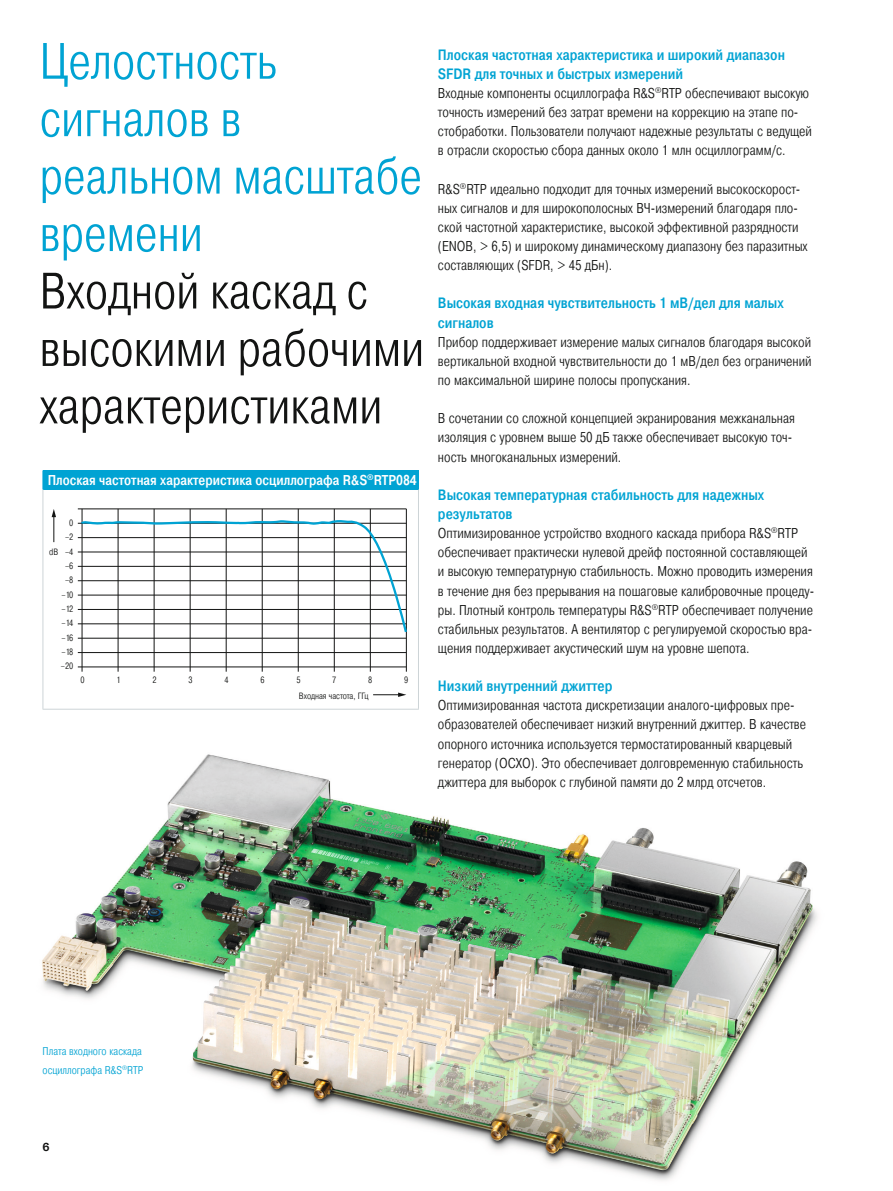
<style>
.page{position:relative;width:893px;height:1191px;background:#fff}
.page>*{position:absolute;margin:0;border:0;box-sizing:border-box;transform-origin:0 0}
.t1{font:300 51px/57.4px "Pragmatica Cond";color:#131413}
.t2{font:300 51px/57.4px "Pragmatica Cond";color:#00a3d3}
.t3{font:500 15px/19.2px "Pragmatica Cond";color:#00a3d3}
.t4{font:300 14.25px/19.2px "Pragmatica Cond";color:#131413}
.t5{font:500 14.25px "Pragmatica Cond";color:#fff}
.t6{font:300 11.25px/19.2px "Pragmatica Cond";color:#00a3d3}
.t7{font:700 11.25px "Linotype Univers 630";color:#131413}
.t8{font:300 9.15px "Pragmatica Cond";letter-spacing:-.01em;color:#131413}
.t9{font:300 9.15px/14.2px "Pragmatica Cond";letter-spacing:-.065em;color:#131413;text-align:right}
</style>
<div class="page">
<img style="left:42px;top:657px;width:775px;height:524px">
<hr style="left:82px;top:509px;width:1px;height:162px;background:#131413">
<hr style="left:118px;top:509px;width:1px;height:162px;background:#131413">
<hr style="left:154px;top:509px;width:1px;height:162px;background:#131413">
<hr style="left:190px;top:509px;width:1px;height:162px;background:#131413">
<hr style="left:226px;top:509px;width:1px;height:162px;background:#131413">
<hr style="left:262px;top:509px;width:1px;height:162px;background:#131413">
<hr style="left:298px;top:509px;width:1px;height:162px;background:#131413">
<hr style="left:334px;top:509px;width:1px;height:162px;background:#131413">
<hr style="left:78px;top:666px;width:328px;height:1px;background:#131413">
<hr style="left:78px;top:652px;width:328px;height:1px;background:#131413">
<hr style="left:78px;top:638px;width:328px;height:1px;background:#131413">
<hr style="left:78px;top:623px;width:328px;height:1px;background:#131413">
<hr style="left:78px;top:566px;width:328px;height:1px;background:#131413">
<hr style="left:78px;top:552px;width:328px;height:1px;background:#131413">
<hr style="left:78px;top:537px;width:328px;height:1px;background:#131413">
<hr style="left:78px;top:508px;width:328px;height:1px;background:#131413">
<hr style="left:78px;top:523px;width:328px;height:1px;background:#131413">
<svg style="left:52px;top:509px;width:4px;height:33px"></svg>
<svg style="left:373px;top:692px;width:33px;height:5px"></svg>
<hr style="left:370px;top:509px;width:1px;height:162px;background:#131413">
<hr style="left:406px;top:509px;width:1px;height:162px;background:#131413">
<hr style="left:78px;top:609px;width:328px;height:1px;background:#131413">
<hr style="left:78px;top:595px;width:328px;height:1px;background:#131413">
<hr style="left:78px;top:580px;width:328px;height:1px;background:#131413">
<svg style="left:80px;top:519px;width:327px;height:115px"></svg>
<div style="left:43px;top:470px;width:375px;height:19px;background:#00a3d3"></div>
<svg style="left:418px;top:470px;width:1px;height:19px"></svg>
<hr style="left:43px;top:489px;width:1px;height:220px;background:#cdd4d7">
<hr style="left:418px;top:489px;width:1px;height:220px;background:#cdd4d7">
<hr style="left:43px;top:709px;width:376px;height:1px;background:#cdd4d7">
<h1 class="t2" style="left:40px;top:33px;width:384px">Целостность сигналов в реальном масштабе времени</h1>
<h1 class="t1" style="left:40px;top:263px;width:386px">Входной каскад с высокими рабочими характеристиками</h1>
<p class="t5" style="left:48px;top:471px;width:371px">Плоская частотная характеристика осциллографа R&amp;S<sup>®</sup>RTP084</p>
<p class="t9" style="left:61px;top:516px;width:14px">0 –2 –4 –6 –8 –10 –12 –14 –16 –18 –20</p>
<p class="t8" style="left:49px;top:546px;width:11px">dB</p>
<p class="t8" style="left:80px;top:675px;width:6px">0</p>
<p class="t8" style="left:116px;top:675px;width:6px">1</p>
<p class="t8" style="left:152px;top:675px;width:6px">2</p>
<p class="t8" style="left:188px;top:675px;width:6px">3</p>
<p class="t8" style="left:224px;top:675px;width:6px">4</p>
<p class="t8" style="left:260px;top:675px;width:6px">6</p>
<p class="t8" style="left:296px;top:675px;width:6px">5</p>
<p class="t8" style="left:332px;top:675px;width:6px">7</p>
<p class="t8" style="left:368px;top:675px;width:6px">8</p>
<p class="t8" style="left:404px;top:675px;width:6px">9</p>
<p class="t8" style="left:299px;top:690px;width:71px">Входная частота, ГГц</p>
<p class="t3" style="left:438px;top:45px;width:349px">Плоская частотная характеристика и широкий диапазон<br>SFDR для точных и быстрых измерений</p>
<p class="t4" style="left:438px;top:84px;width:376px">Входные компоненты осциллографа R&amp;S<sup>®</sup>RTP обеспечивают высокую точность измерений без затрат времени на коррекцию на этапе по&shy;стобработки. Пользователи получают надежные результаты с ведущей в отрасли скоростью сбора данных около 1 млн осциллограмм/с.</p>
<p class="t4" style="left:438px;top:179px;width:371px">R&amp;S<sup>®</sup>RTP идеально подходит для точных измерений высокоскорост&shy;ных сигналов и для широкополосных ВЧ-измерений благодаря пло&shy;ской частотной характеристике, высокой эффективной разрядности (ENOB, &gt; 6,5) и широкому динамическому диапазону без паразитных составляющих (SFDR, &gt; 45 дБн).</p>
<p class="t3" style="left:438px;top:294px;width:347px">Высокая входная чувствительность 1 мВ/дел для малых сигналов</p>
<p class="t4" style="left:438px;top:332px;width:375px;text-align:justify">Прибор поддерживает измерение малых сигналов благодаря высокой вертикальной входной чувствительности до 1 мВ/дел без ограничений по максимальной ширине полосы пропускания.</p>
<p class="t4" style="left:438px;top:409px;width:358px">В сочетании со сложной концепцией экранирования межканальная изоляция с уровнем выше 50 дБ также обеспечивает высокую точ&shy;ность многоканальных измерений.</p>
<p class="t3" style="left:438px;top:485px;width:328px">Высокая температурная стабильность для надежных результатов</p>
<p class="t4" style="left:438px;top:524px;width:378px">Оптимизированное устройство входного каскада прибора R&amp;S<sup>®</sup>RTP обеспечивает практически нулевой дрейф постоянной составляющей и высокую температурную стабильность. Можно проводить измерения в течение дня без прерывания на пошаговые калибровочные процеду&shy;ры. Плотный контроль температуры R&amp;S<sup>®</sup>RTP обеспечивает получение стабильных результатов. А вентилятор с регулируемой скоростью вра&shy;щения поддерживает акустический шум на уровне шепота.</p>
<p class="t3" style="left:438px;top:677px;width:176px">Низкий внутренний джиттер</p>
<p class="t4" style="left:438px;top:696px;width:370px">Оптимизированная частота дискретизации аналого-цифровых пре&shy;образователей обеспечивает низкий внутренний джиттер. В качестве опорного источника используется термостатированный кварцевый генератор (OCXO). Это обеспечивает долговременную стабильность джиттера для выборок с глубиной памяти до 2 млрд отсчетов.</p>
<p class="t6" style="left:43px;top:1041px;width:102px">Плата входного каскада осциллографа R&amp;S<sup>®</sup>RTP</p>
<p class="t7" style="left:43px;top:1139px;width:9px">6</p>
</div>
